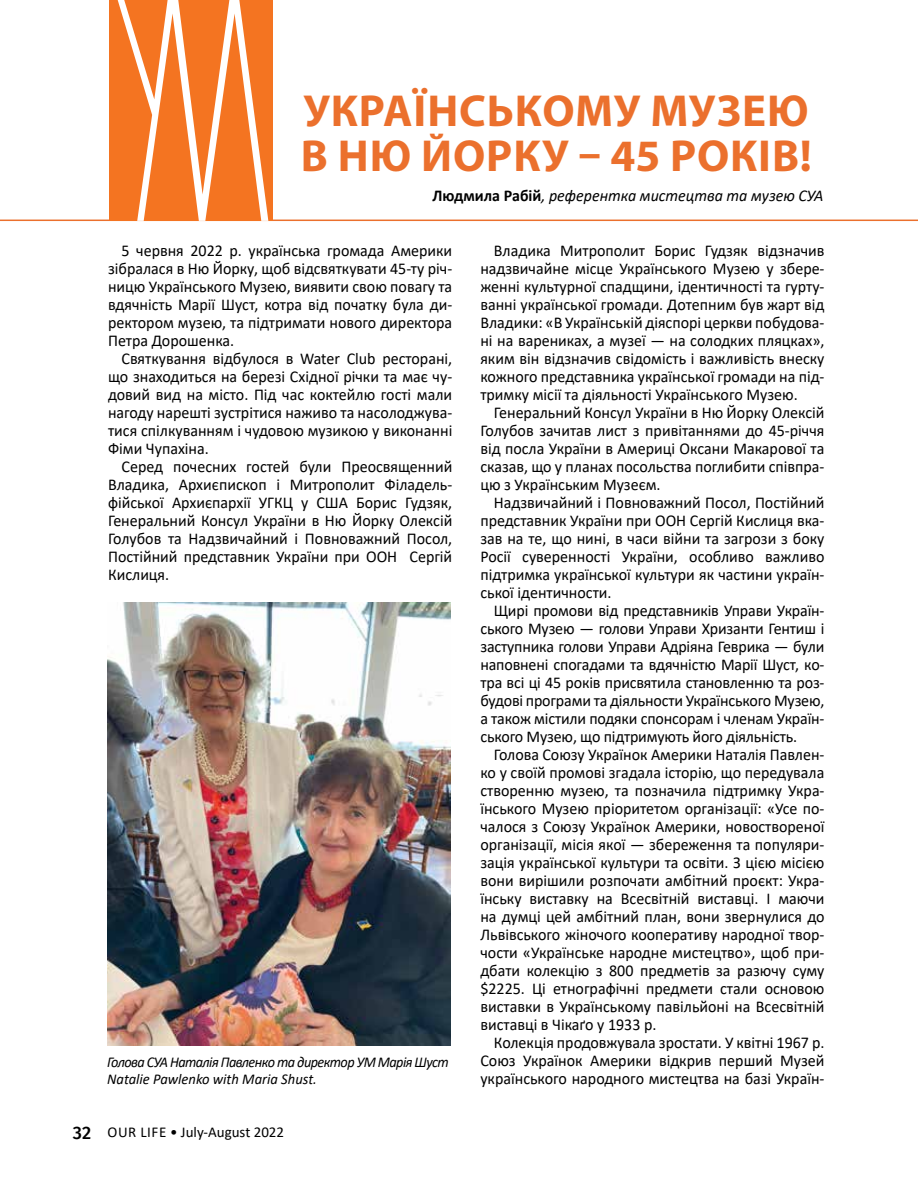
<style>
.page{position:relative;width:918px;height:1188px;background:#fff}
.page>*{position:absolute;margin:0;border:0;box-sizing:border-box;transform-origin:0 0}
.t1{font:700 45px/45px "Myriad Pro";letter-spacing:.02em;color:#eb702d}
.t2{font:16.5px/18px "Calibri";color:#000;text-align:justify}
.t3{font:italic 16.5px "Calibri";color:#000}
.t4{font:italic 15px/16.5px "Calibri";letter-spacing:-.04em;color:#000;scale:.95 1}
.t5{font:15px "Calibri";color:#000}
.s1{font-weight:700;font-style:normal}
.s2{font-family:"Fira Sans";font-weight:500;font-size:18px}
</style>
<div class="page">
<hr style="left:0;top:220px;width:918px;height:1px;background:#eb702d">
<div style="left:109px;top:0;width:164px;height:221px;background:#f47421"></div>
<svg style="left:118px;top:0;width:150px;height:221px"></svg>
<img style="left:107px;top:602px;width:344px;height:443px">
<h1 class="t1" style="left:301px;top:87px;width:513px">УКРАЇНСЬКОМУ МУЗЕЮ<br>В НЮ ЙОРКУ – 45 РОКІВ!</h1>
<p class="t3" style="left:432px;top:184px;width:393px"><span class="s1">Людмила Рабій</span>, референтка мистецтва та музею СУА</p>
<p class="t2" style="left:108px;top:242px;width:346px;text-indent:14px">5 червня 2022 р. українська громада Америки зібралася в Ню Йорку, щоб відсвяткувати 45-ту річ&shy;ницю Українського Музею, виявити свою повагу та вдячність Марії Шуст, котра від початку була ди&shy;ректором музею, та підтримати нового директора Петра Дорошенка.</p>
<p class="t2" style="left:108px;top:350px;width:346px;text-indent:13px">Святкування відбулося в Water Club ресторані, що знаходиться на березі Східної річки та має чу&shy;довий вид на місто. Під час коктейлю гості мали нагоду нарешті зустрітися наживо та насолоджува&shy;тися спілкуванням і чудовою музикою у виконанні Фіми Чупахіна.</p>
<p class="t2" style="left:108px;top:458px;width:346px;text-indent:13px">Серед почесних гостей були Преосвященний Владика, Архиєпископ і Митрополит Філадель&shy;фійської Архиєпархії УГКЦ у США Борис Гудзяк, Генеральний Консул України в Ню Йорку Олексій Голубов та Надзвичайний і Повноважний Посол, Постійний представник України при ООН Сергій Кислиця.</p>
<p class="t4" style="left:107px;top:1054px;width:361px">Голова СУА Наталія Павленко та директор УМ Марія Шуст<br>Natalie Pawlenko with Maria Shust.</p>
<p class="t5" style="left:73px;top:1122px;width:213px"><span class="s2">32</span> OUR LIFE • July-August 2022</p>
<p class="t2" style="left:480px;top:242px;width:346px;text-indent:14px">Владика Митрополит Борис Гудзяк відзначив надзвичайне місце Українського Музею у збере&shy;женні культурної спадщини, ідентичності та гурту&shy;ванні української громади. Дотепним був жарт від Владики: «В Українській діяспорі церкви побудова&shy;ні на варениках, а музеї — на солодких пляцках», яким він відзначив свідомість і важливість внеску кожного представника української громади на під&shy;тримку місії та діяльності Українського Музею.</p>
<p class="t2" style="left:480px;top:404px;width:346px;text-indent:13px">Генеральний Консул України в Ню Йорку Олексій Голубов зачитав лист з привітаннями до 45-річчя від посла України в Америці Оксани Макарової та сказав, що у планах посольства поглибити співпра&shy;цю з Українським Музеєм.</p>
<p class="t2" style="left:480px;top:494px;width:346px;text-indent:13px">Надзвичайний і Повноважний Посол, Постійний представник України при ООН Сергій Кислиця вка&shy;зав на те, що нині, в часи війни та загрози з боку Росії суверенності України, особливо важливо підтримка української культури як частини україн&shy;ської ідентичности.</p>
<p class="t2" style="left:480px;top:602px;width:346px;text-indent:13px">Щирі промови від представників Управи Україн&shy;ського Музею — голови Управи Хризанти Гентиш і заступника голови Управи Адріяна Геврика — були наповнені спогадами та вдячністю Марії Шуст, ко&shy;тра всі ці 45 років присвятила становленню та роз&shy;будові програми та діяльности Українського Музею, а також містили подяки спонсорам і членам Україн&shy;ського Музею, що підтримують його діяльність.</p>
<p class="t2" style="left:480px;top:746px;width:346px;text-indent:13px">Голова Союзу Українок Америки Наталія Павлен&shy;ко у своїй промові згадала історію, що передувала створенню музею, та позначила підтримку Укра&shy;їнського Музею пріоритетом організації: «Усе по&shy;чалося з Союзу Українок Америки, новоствореної організації, місія якої — збереження та популяри&shy;зація української культури та освіти. З цією місією вони вирішили розпочати амбітний проєкт: Укра&shy;їнську виставку на Всесвітній виставці. І маючи на думці цей амбітний план, вони звернулися до Львівського жіночого кооперативу народної твор&shy;чости «Українське народне мистецтво», щоб при&shy;дбати колекцію з 800 предметів за разючу суму $2225. Ці етнографічні предмети стали основою виставки в Українському павільйоні на Всесвітній виставці в Чікаґо у 1933 р.</p>
<p class="t2" style="left:480px;top:1034px;width:346px;text-indent:14px">Колекція продовжувала зростати. У квітні 1967 р.<br>Союз Українок Америки відкрив перший Музей українського народного мистецтва на базі Україн-</p>
</div>
